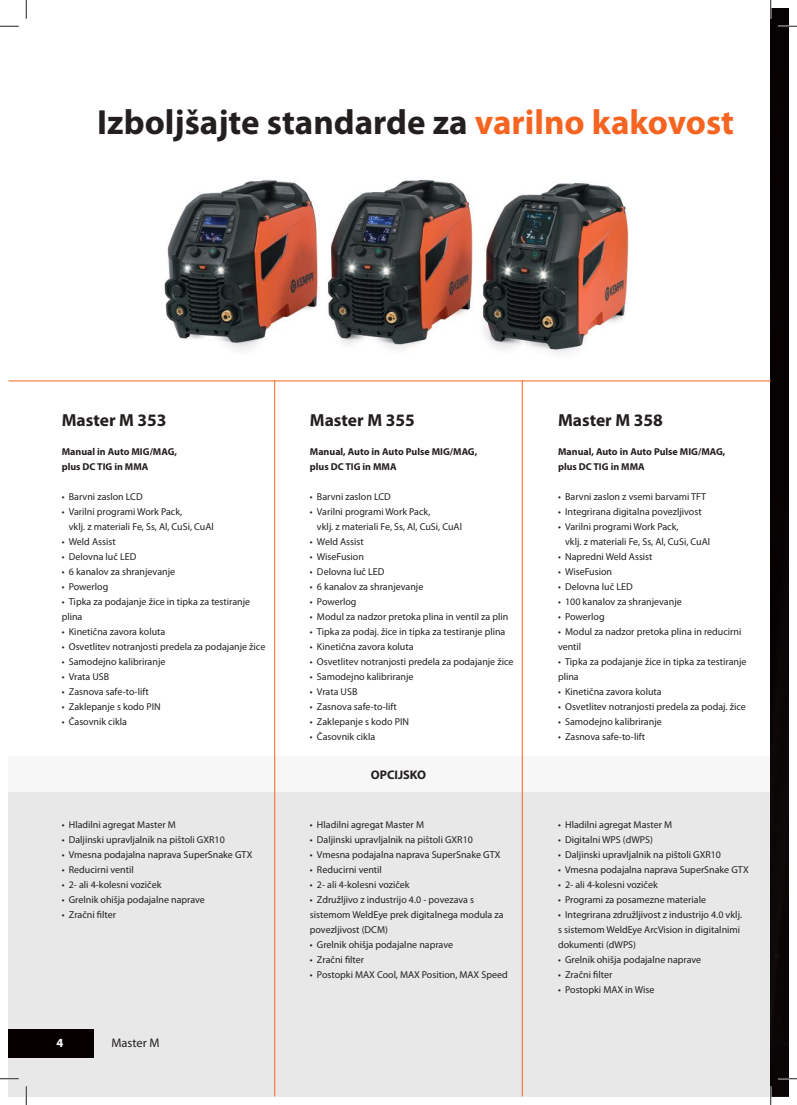
<style>
.page{position:relative;width:797px;height:1105px;background:#fff}
.page>*{position:absolute;margin:0;border:0;box-sizing:border-box;transform-origin:0 0}
.t1{font:700 35px "Myriad Pro";color:#241f1f}
.t2{font:700 17.5px "Myriad Pro";color:#241f1f}
.t3{font:700 12.5px "Myriad Pro";color:#241f1f}
.t4{font:12.5px "Myriad Pro";color:#241f1f}
.t5{font:700 12.5px "Myriad Pro";color:#fff}
.t6{font:10px/15px "Myriad Pro";color:#241f1f}
.t7{font:700 10px/15px "Myriad Pro";color:#241f1f}
.s1{color:#f56421}
</style>
<div class="page">
<img style="left:164px;top:179px;width:465px;height:175px">
<div style="left:9px;top:756px;width:761px;height:340px;background:#e8e8e9"></div>
<div style="left:9px;top:756px;width:761px;height:36px;background:#f6f7f6"></div>
<div style="left:9px;top:1029px;width:85px;height:28px;background:#070000"></div>
<div style="left:770px;top:9px;width:18px;height:1087px;background:#070000"></div>
<hr style="left:274px;top:381px;width:1px;height:715px;background:#f56421">
<hr style="left:522px;top:381px;width:1px;height:715px;background:#f56421">
<hr style="left:9px;top:381px;width:761px;height:1px;background:#f56421">
<svg style="left:0;top:25px;width:19px;height:2px"></svg>
<svg style="left:778px;top:25px;width:19px;height:2px"></svg>
<svg style="left:0;top:1078px;width:19px;height:1px"></svg>
<svg style="left:778px;top:1078px;width:19px;height:1px"></svg>
<svg style="left:25px;top:0;width:2px;height:19px"></svg>
<svg style="left:25px;top:1086px;width:2px;height:19px"></svg>
<svg style="left:770px;top:0;width:1px;height:19px"></svg>
<svg style="left:770px;top:1086px;width:1px;height:19px"></svg>
<h1 class="t1" style="left:97px;top:99px;width:638px">Izboljšajte standarde za <span class="s1">varilno kakovost</span></h1>
<h2 class="t2" style="left:62px;top:408px;width:106px">Master M 353</h2>
<h2 class="t2" style="left:310px;top:408px;width:106px">Master M 355</h2>
<h2 class="t2" style="left:558px;top:408px;width:106px">Master M 358</h2>
<p class="t7" style="left:62px;top:444px;width:117px">Manual in Auto MIG/MAG, plus DC TIG in MMA</p>
<p class="t6" style="left:62px;top:489px;width:83px">• Barvni zaslon LCD</p>
<p class="t6" style="left:69px;top:504px;width:147px;text-indent:-7px">• Varilni programi Work Pack,<br>vklj. z materiali Fe, Ss, Al, CuSi, CuAl</p>
<p class="t6" style="left:62px;top:534px;width:55px">• Weld Assist</p>
<p class="t6" style="left:62px;top:549px;width:76px">• Delovna luč LED</p>
<p class="t6" style="left:62px;top:564px;width:115px">• 6 kanalov za shranjevanje</p>
<p class="t6" style="left:62px;top:579px;width:48px">• Powerlog</p>
<p class="t6" style="left:62px;top:594px;width:190px">• Tipka za podajanje žice in tipka za testiranje plina</p>
<p class="t6" style="left:62px;top:624px;width:105px">• Kinetična zavora koluta</p>
<p class="t6" style="left:62px;top:639px;width:205px">• Osvetlitev notranjosti predela za podajanje žice</p>
<p class="t6" style="left:62px;top:654px;width:105px">• Samodejno kalibriranje</p>
<p class="t6" style="left:62px;top:669px;width:49px">• Vrata USB</p>
<p class="t6" style="left:62px;top:684px;width:89px">• Zasnova safe-to-lift</p>
<p class="t6" style="left:62px;top:699px;width:101px">• Zaklepanje s kodo PIN</p>
<p class="t6" style="left:62px;top:714px;width:67px">• Časovnik cikla</p>
<p class="t7" style="left:310px;top:444px;width:169px">Manual, Auto in Auto Pulse MIG/MAG, plus DC TIG in MMA</p>
<p class="t6" style="left:310px;top:489px;width:83px">• Barvni zaslon LCD</p>
<p class="t6" style="left:317px;top:504px;width:147px;text-indent:-7px">• Varilni programi Work Pack,<br>vklj. z materiali Fe, Ss, Al, CuSi, CuAl</p>
<p class="t6" style="left:310px;top:534px;width:55px">• Weld Assist</p>
<p class="t6" style="left:310px;top:549px;width:56px">• WiseFusion</p>
<p class="t6" style="left:310px;top:564px;width:76px">• Delovna luč LED</p>
<p class="t6" style="left:310px;top:579px;width:115px">• 6 kanalov za shranjevanje</p>
<p class="t6" style="left:310px;top:594px;width:48px">• Powerlog</p>
<p class="t6" style="left:310px;top:609px;width:200px">• Modul za nadzor pretoka plina in ventil za plin</p>
<p class="t6" style="left:310px;top:624px;width:197px">• Tipka za podaj. žice in tipka za testiranje plina</p>
<p class="t6" style="left:310px;top:639px;width:105px">• Kinetična zavora koluta</p>
<p class="t6" style="left:310px;top:654px;width:205px">• Osvetlitev notranjosti predela za podajanje žice</p>
<p class="t6" style="left:310px;top:669px;width:105px">• Samodejno kalibriranje</p>
<p class="t6" style="left:310px;top:684px;width:49px">• Vrata USB</p>
<p class="t6" style="left:310px;top:699px;width:89px">• Zasnova safe-to-lift</p>
<p class="t6" style="left:310px;top:714px;width:101px">• Zaklepanje s kodo PIN</p>
<p class="t6" style="left:310px;top:729px;width:67px">• Časovnik cikla</p>
<p class="t7" style="left:558px;top:444px;width:169px">Manual, Auto in Auto Pulse MIG/MAG, plus DC TIG in MMA</p>
<p class="t6" style="left:558px;top:489px;width:149px">• Barvni zaslon z vsemi barvami TFT</p>
<p class="t6" style="left:558px;top:504px;width:145px">• Integrirana digitalna povezljivost</p>
<p class="t6" style="left:565px;top:519px;width:147px;text-indent:-7px">• Varilni programi Work Pack,<br>vklj. z materiali Fe, Ss, Al, CuSi, CuAl</p>
<p class="t6" style="left:558px;top:549px;width:96px">• Napredni Weld Assist</p>
<p class="t6" style="left:558px;top:564px;width:56px">• WiseFusion</p>
<p class="t6" style="left:558px;top:579px;width:76px">• Delovna luč LED</p>
<p class="t6" style="left:558px;top:594px;width:125px">• 100 kanalov za shranjevanje</p>
<p class="t6" style="left:558px;top:609px;width:48px">• Powerlog</p>
<p class="t6" style="left:558px;top:624px;width:185px">• Modul za nadzor pretoka plina in reducirni ventil</p>
<p class="t6" style="left:558px;top:654px;width:190px">• Tipka za podajanje žice in tipka za testiranje plina</p>
<p class="t6" style="left:558px;top:684px;width:105px">• Kinetična zavora koluta</p>
<p class="t6" style="left:558px;top:699px;width:189px">• Osvetlitev notranjosti predela za podaj. žice</p>
<p class="t6" style="left:558px;top:714px;width:105px">• Samodejno kalibriranje</p>
<p class="t6" style="left:558px;top:729px;width:89px">• Zasnova safe-to-lift</p>
<p class="t3" style="left:371px;top:766px;width:57px">OPCIJSKO</p>
<p class="t6" style="left:62px;top:816px;width:116px">• Hladilni agregat Master M</p>
<p class="t6" style="left:62px;top:831px;width:165px">• Daljinski upravljalnik na pištoli GXR10</p>
<p class="t6" style="left:62px;top:846px;width:192px">• Vmesna podajalna naprava SuperSnake GTX</p>
<p class="t6" style="left:62px;top:861px;width:74px">• Reducirni ventil</p>
<p class="t6" style="left:62px;top:876px;width:101px">• 2- ali 4-kolesni voziček</p>
<p class="t6" style="left:62px;top:891px;width:145px">• Grelnik ohišja podajalne naprave</p>
<p class="t6" style="left:62px;top:906px;width:56px">• Zračni filter</p>
<p class="t6" style="left:310px;top:816px;width:116px">• Hladilni agregat Master M</p>
<p class="t6" style="left:310px;top:831px;width:165px">• Daljinski upravljalnik na pištoli GXR10</p>
<p class="t6" style="left:310px;top:846px;width:192px">• Vmesna podajalna naprava SuperSnake GTX</p>
<p class="t6" style="left:310px;top:861px;width:74px">• Reducirni ventil</p>
<p class="t6" style="left:310px;top:876px;width:101px">• 2- ali 4-kolesni voziček</p>
<p class="t6" style="left:310px;top:891px;width:195px">• Združljivo z industrijo 4.0 - povezava s sistemom WeldEye prek digitalnega modula za povezljivost (DCM)</p>
<p class="t6" style="left:310px;top:936px;width:145px">• Grelnik ohišja podajalne naprave</p>
<p class="t6" style="left:310px;top:951px;width:56px">• Zračni filter</p>
<p class="t6" style="left:310px;top:966px;width:199px">• Postopki MAX Cool, MAX Position, MAX Speed</p>
<p class="t6" style="left:558px;top:816px;width:116px">• Hladilni agregat Master M</p>
<p class="t6" style="left:558px;top:831px;width:96px">• Digitalni WPS (dWPS)</p>
<p class="t6" style="left:558px;top:846px;width:165px">• Daljinski upravljalnik na pištoli GXR10</p>
<p class="t6" style="left:558px;top:861px;width:192px">• Vmesna podajalna naprava SuperSnake GTX</p>
<p class="t6" style="left:558px;top:876px;width:101px">• 2- ali 4-kolesni voziček</p>
<p class="t6" style="left:558px;top:891px;width:149px">• Programi za posamezne materiale</p>
<p class="t6" style="left:558px;top:906px;width:185px">• Integrirana združljivost z industrijo 4.0 vklj. s sistemom WeldEye ArcVision in digitalnimi dokumenti (dWPS)</p>
<p class="t6" style="left:558px;top:951px;width:145px">• Grelnik ohišja podajalne naprave</p>
<p class="t6" style="left:558px;top:966px;width:56px">• Zračni filter</p>
<p class="t6" style="left:558px;top:981px;width:98px">• Postopki MAX in Wise</p>
<p class="t5" style="left:56px;top:1034px;width:8px">4</p>
<p class="t4" style="left:111px;top:1035px;width:50px">Master M</p>
</div>
